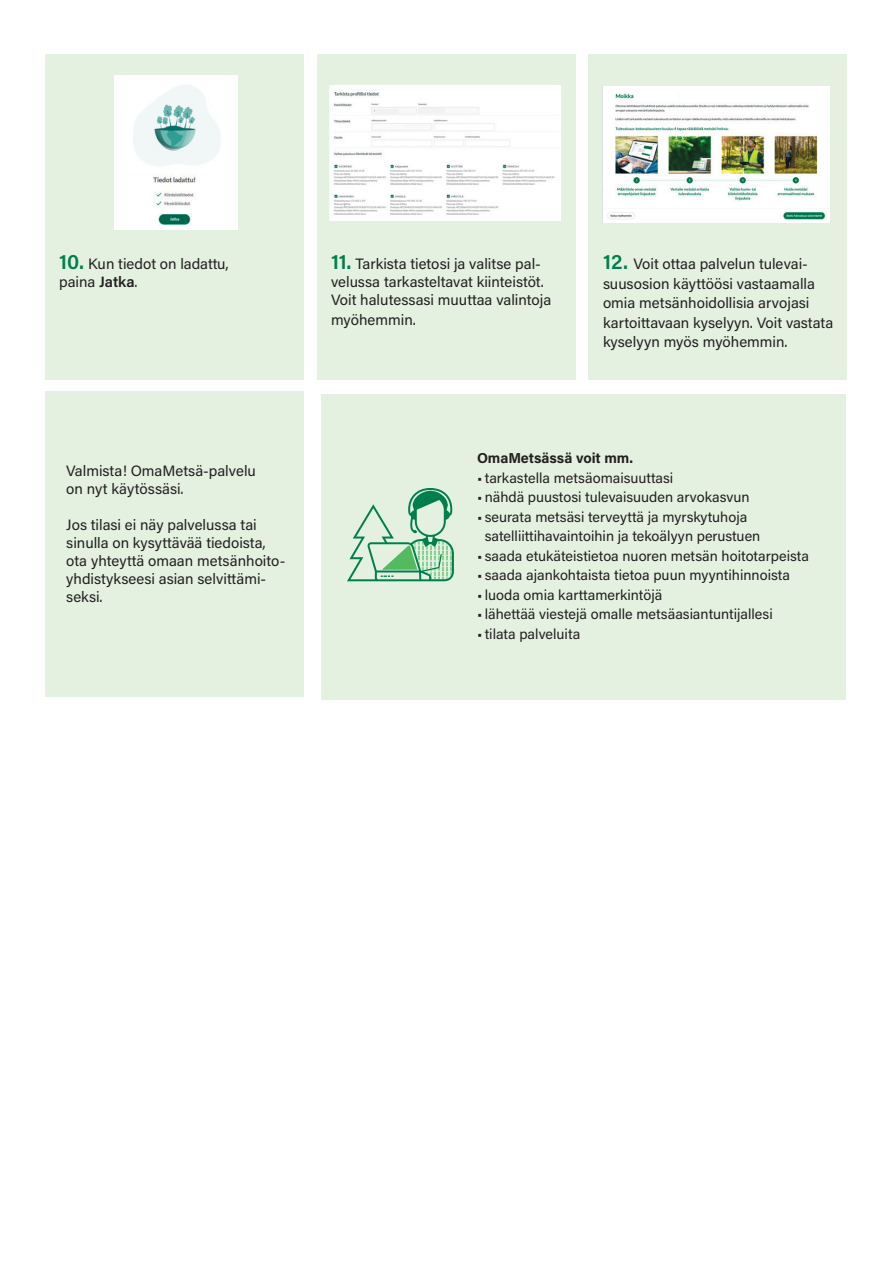
<style>
.page{position:relative;width:893px;height:1263px;background:#fff}
.page>*{position:absolute;margin:0;border:0;box-sizing:border-box;transform-origin:0 0}
.t1{font:15px/18px "Acumin Pro";color:#231f20}
.t2{font:14.4px/19.5px "Acumin Pro";color:#231f20}
.t3{font:700 14.4px "Acumin Pro";color:#231f20}
.s1{font-weight:600;font-size:21px;color:#007f4c}
.s2{font-weight:600}
</style>
<div class="page">
<div style="left:322px;top:394px;width:524px;height:306px;background:#e4f1e1"></div>
<div style="left:46px;top:54px;width:258px;height:325px;background:#e4f1e1"></div>
<div style="left:317px;top:54px;width:258px;height:325px;background:#e4f1e1"></div>
<div style="left:588px;top:54px;width:258px;height:325px;background:#e4f1e1"></div>
<div style="left:46px;top:391px;width:258px;height:305px;background:#e4f1e1"></div>
<img style="left:603px;top:87px;width:227px;height:136px">
<div style="left:634px;top:92px;width:44px;height:8px;background:#fff"></div>
<img style="left:329px;top:85px;width:232px;height:136px">
<hr style="left:373px;top:125px;width:30px;height:4px;background:#fafafa">
<div style="left:375px;top:109px;width:23px;height:5px;background:#f0f1f2"></div>
<div style="left:419px;top:108px;width:23px;height:5px;background:#f0f1f2"></div>
<img style="left:114px;top:76px;width:123px;height:154px">
<svg style="left:347px;top:488px;width:107px;height:93px"></svg>
<p class="t1" style="left:59px;top:254px;width:171px"><span class="s1">10.</span> Kun tiedot on ladattu, paina <span class="s2">Jatka</span>.</p>
<p class="t1" style="left:66px;top:461px;width:191px">Valmista! OmaMetsä-palvelu</p>
<p class="t1" style="left:66px;top:479px;width:119px">on nyt käytössäsi.</p>
<p class="t1" style="left:66px;top:515px;width:221px">Jos tilasi ei näy palvelussa tai sinulla on kysyttävää tiedoista, ota yhteyttä omaan metsänhoito&shy;yhdistykseesi asian selvittämi&shy;seksi.</p>
<p class="t1" style="left:331px;top:254px;width:222px"><span class="s1">11.</span> Tarkista tietosi ja valitse pal&shy;velussa tarkasteltavat kiinteistöt.<br>Voit halutessasi muuttaa valintoja</p>
<p class="t1" style="left:331px;top:310px;width:86px">myöhemmin.</p>
<p class="t1" style="left:603px;top:254px;width:232px;line-height:19.5px"><span class="s1">12.</span> Voit ottaa palvelun tulevai&shy;suusosion käyttöösi vastaamalla omia metsänhoidollisia arvojasi kartoittavaan kyselyyn. Voit vastata kyselyyn myös myöhemmin.</p>
<p class="t3" style="left:477px;top:448px;width:157px">OmaMetsässä voit mm.</p>
<p class="t2" style="left:477px;top:468px;width:198px">• tarkastella metsäomaisuuttasi</p>
<p class="t2" style="left:477px;top:487px;width:274px">• nähdä puustosi tulevaisuuden arvokasvun</p>
<p class="t2" style="left:485px;top:507px;width:277px;text-indent:-8px">• seurata metsäsi terveyttä ja myrskytuhoja satelliittihavaintoihin ja tekoälyyn perustuen</p>
<p class="t2" style="left:477px;top:546px;width:333px">• saada etukäteistietoa nuoren metsän hoitotarpeista</p>
<p class="t2" style="left:477px;top:565px;width:314px">• saada ajankohtaista tietoa puun myyntihinnoista</p>
<p class="t2" style="left:477px;top:585px;width:187px">• luoda omia karttamerkintöjä</p>
<p class="t2" style="left:477px;top:604px;width:297px">• lähettää viestejä omalle metsäasiantuntijallesi</p>
<p class="t2" style="left:477px;top:624px;width:105px">• tilata palveluita</p>
</div>
